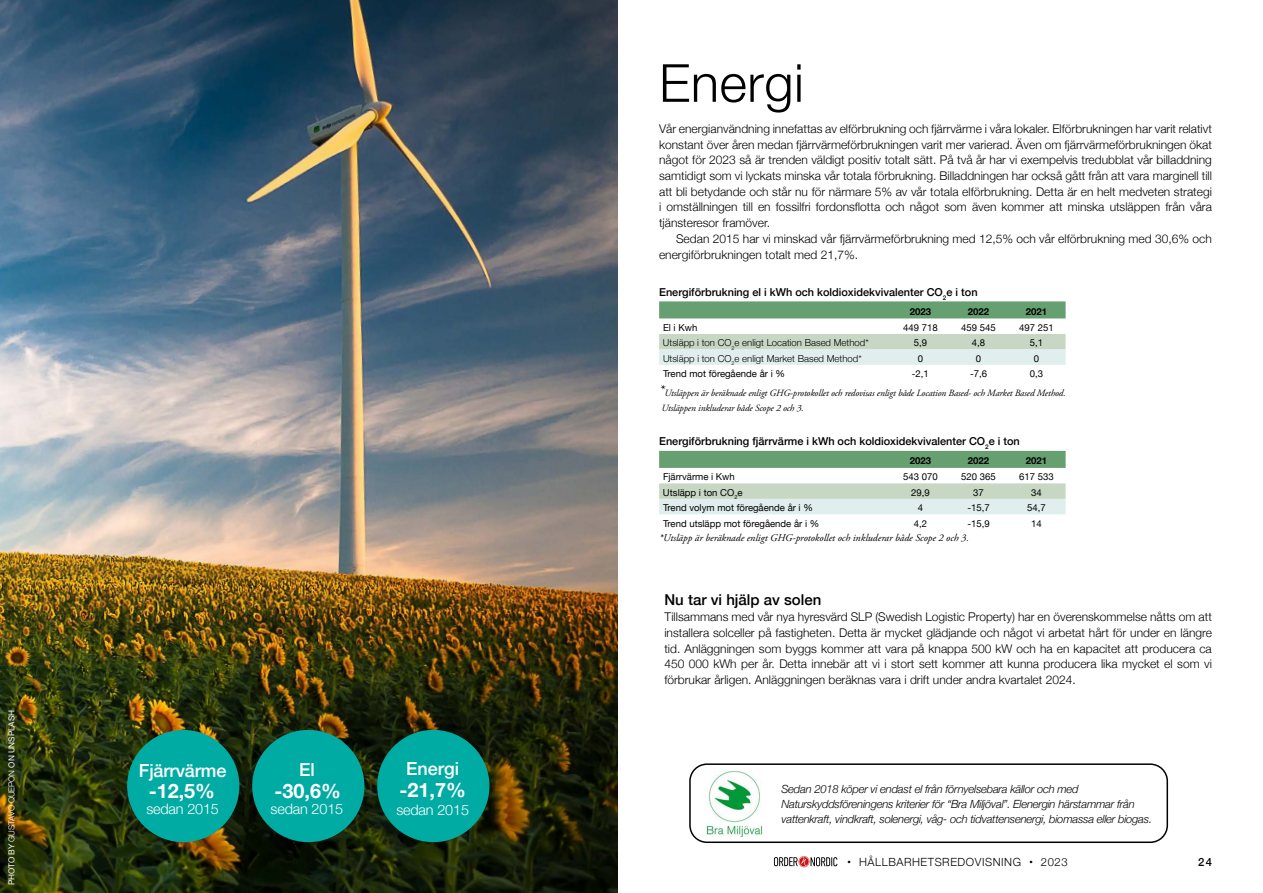
<style>
.page{position:relative;width:1263px;height:893px;background:#fff}
.page>*{position:absolute;margin:0;border:0;box-sizing:border-box;transform-origin:0 0}
.t1{font:300 52.5px "Helvetica Neue";letter-spacing:.01em;color:#000}
.t2{font:700 19.8px "Helvetica Neue";color:#fff}
.t3{font:500 18px "Helvetica Neue";letter-spacing:-.01em;color:#fff}
.t4{font:500 15px "Helvetica Neue";color:#000}
.t5{font:300 14.4px "Helvetica Neue";letter-spacing:-.01em;color:#fff}
.t6{font:300 12px/15.8px "Helvetica Neue";color:#000;text-align:justify}
.t7{font:italic 300 11.25px/15px "Helvetica Neue";letter-spacing:-.02em;color:#000}
.t8{font:300 11.25px "Helvetica Neue";letter-spacing:.05em;color:#000}
.t9{font:500 11.25px "Helvetica Neue";color:#000}
.t10{font:500 10.95px "Helvetica Neue";color:#000}
.t11{font:italic 10.2px "Adobe Garamond Pro";color:#000}
.t12{font:9.6px "Helvetica Neue";color:#000}
.t13{font:italic 9.6px/14.5px "Adobe Garamond Pro";letter-spacing:-.01em;color:#000}
.t14{font:300 9.6px "Helvetica Neue";color:#000}
.t15{font:700 9.6px "Helvetica Neue";color:#000}
.t16{font:8.25px "Helvetica Neue";letter-spacing:-.01em;color:#fff}
.s1{font-weight:300}
.s2{font-weight:400}
</style>
<div class="page">
<svg style="left:774px;top:856px;width:63px;height:11px"></svg>
<img style="left:0;top:0;width:617px;height:893px">
<div style="left:659px;top:301px;width:406px;height:17px;background:#669f70"></div>
<svg style="left:659px;top:334px;width:406px;height:31px"></svg>
<div style="left:659px;top:451px;width:406px;height:17px;background:#669f70"></div>
<svg style="left:659px;top:483px;width:406px;height:31px"></svg>
<div style="left:252px;top:730px;width:112px;height:112px;background:#00aba4;border-radius:50%"></div>
<div style="left:377px;top:730px;width:112px;height:112px;background:#00aba4;border-radius:50%"></div>
<div style="left:127px;top:730px;width:112px;height:112px;background:#00aba4;border-radius:50%"></div>
<div style="left:689px;top:763px;width:479px;height:80px;border:2px solid #000;border-radius:17px"></div>
<img style="left:705px;top:771px;width:58px;height:66px">
<p class="t16" style="left:5px;top:885px;width:176px;rotate:-90deg">PHOTO BY <span class="s1">GUSTAVO QUEPON</span> ON UNSPLASH</p>
<h3 class="t3" style="left:139px;top:756px;width:89px">Fjärrvärme</h3>
<h2 class="t2" style="left:149px;top:776px;width:68px">-12,5%</h2>
<p class="t5" style="left:146px;top:798px;width:74px">sedan 2015</p>
<h3 class="t3" style="left:299px;top:755px;width:17px">El</h3>
<h2 class="t2" style="left:274px;top:775px;width:68px">-30,6%</h2>
<p class="t5" style="left:271px;top:797px;width:74px">sedan 2015</p>
<h3 class="t3" style="left:406px;top:754px;width:55px">Energi</h3>
<h2 class="t2" style="left:399px;top:774px;width:68px">-21,7%</h2>
<p class="t5" style="left:396px;top:798px;width:74px">sedan 2015</p>
<h1 class="t1" style="left:659px;top:41px;width:146px">Energi</h1>
<p class="t6" style="left:659px;top:120px;width:554px">Vår energianvändning innefattas av elförbrukning och fjärrvärme i våra lokaler. Elförbrukningen har varit relativt konstant över åren medan fjärrvärmeförbrukningen varit mer varierad. Även om fjärrvärmeförbrukningen ökat något för 2023 så är trenden väldigt positiv totalt sätt. På två år har vi exempelvis tredubblat vår billaddning samtidigt som vi lyckats minska vår totala förbrukning. Billaddningen har också gått från att vara marginell till att bli betydande och står nu för närmare 5% av vår totala elförbrukning. Detta är en helt medveten strategi i omställningen till en fossilfri fordonsflotta och något som även kommer att minska utsläppen från våra tjänsteresor framöver.</p>
<p class="t6" style="left:659px;top:230px;width:554px;text-indent:17px">Sedan 2015 har vi minskad vår fjärrvärmeförbrukning med 12,5% och vår elförbrukning med 30,6% och energiförbrukningen totalt med 21,7%.</p>
<p class="t10" style="left:659px;top:283px;width:320px">Energiförbrukning el i kWh och koldioxidekvivalenter CO<sub>2</sub>e i ton</p>
<p class="t15" style="left:910px;top:304px;width:23px">2023</p>
<p class="t15" style="left:968px;top:304px;width:23px">2022</p>
<p class="t15" style="left:1026px;top:304px;width:23px">2021</p>
<p class="t12" style="left:663px;top:320px;width:36px">El i Kwh</p>
<p class="t12" style="left:903px;top:320px;width:36px">449 718</p>
<p class="t12" style="left:961px;top:320px;width:36px">459 545</p>
<p class="t12" style="left:1019px;top:320px;width:36px">497 251</p>
<p class="t14" style="left:663px;top:335px;width:207px">Utsläpp i ton CO<sub>2</sub>e enligt Location Based Method*</p>
<p class="t12" style="left:914px;top:336px;width:15px">5,9</p>
<p class="t12" style="left:972px;top:336px;width:15px">4,8</p>
<p class="t12" style="left:1030px;top:336px;width:15px">5,1</p>
<p class="t14" style="left:663px;top:351px;width:200px">Utsläpp i ton CO<sub>2</sub>e enligt Market Based Method*</p>
<p class="t12" style="left:918px;top:351px;width:7px">0</p>
<p class="t12" style="left:976px;top:351px;width:7px">0</p>
<p class="t12" style="left:1034px;top:351px;width:7px">0</p>
<p class="t12" style="left:663px;top:367px;width:123px">Trend mot föregående år i %</p>
<p class="t12" style="left:912px;top:367px;width:19px">-2,1</p>
<p class="t12" style="left:970px;top:367px;width:19px">-7,6</p>
<p class="t12" style="left:1030px;top:367px;width:15px">0,3</p>
<p class="t13" style="left:659px;top:386px;width:408px"><sup>*</sup>Utsläppen är beräknade enligt GHG-protokollet och redovisas enligt både Location Based- och Market Based Method.<br>Utsläppen inkluderar både Scope 2 och 3.</p>
<p class="t10" style="left:659px;top:433px;width:362px">Energiförbrukning fjärrvärme i kWh och koldioxidekvivalenter CO<sub>2</sub>e i ton</p>
<p class="t15" style="left:910px;top:453px;width:23px">2023</p>
<p class="t15" style="left:968px;top:453px;width:23px">2022</p>
<p class="t15" style="left:1026px;top:453px;width:23px">2021</p>
<p class="t12" style="left:663px;top:470px;width:73px">Fjärrvärme i Kwh</p>
<p class="t12" style="left:903px;top:470px;width:36px">543 070</p>
<p class="t12" style="left:961px;top:470px;width:36px">520 365</p>
<p class="t12" style="left:1019px;top:470px;width:36px">617 533</p>
<p class="t12" style="left:663px;top:485px;width:81px">Utsläpp i ton CO<sub>2</sub>e</p>
<p class="t12" style="left:911px;top:485px;width:20px">29,9</p>
<p class="t12" style="left:973px;top:485px;width:12px">37</p>
<p class="t12" style="left:1031px;top:485px;width:12px">34</p>
<p class="t12" style="left:663px;top:501px;width:151px">Trend volym mot föregående år i %</p>
<p class="t12" style="left:918px;top:501px;width:7px">4</p>
<p class="t12" style="left:967px;top:501px;width:24px">-15,7</p>
<p class="t12" style="left:1027px;top:501px;width:20px">54,7</p>
<p class="t12" style="left:663px;top:516px;width:158px">Trend utsläpp mot föregående år i %</p>
<p class="t12" style="left:914px;top:516px;width:15px">4,2</p>
<p class="t12" style="left:967px;top:516px;width:24px">-15,9</p>
<p class="t12" style="left:1031px;top:516px;width:12px">14</p>
<p class="t11" style="left:659px;top:532px;width:311px">*Utsläpp är beräknade enligt GHG-protokollet och inkluderar både Scope 2 och 3.</p>
<p class="t4" style="left:664px;top:588px;width:159px">Nu tar vi hjälp av solen</p>
<p class="t6" style="left:664px;top:608px;width:549px">Tillsammans med vår nya hyresvärd SLP (Swedish Logistic Property) har en överenskommelse nåtts om att installera solceller på fastigheten. Detta är mycket glädjande och något vi arbetat hårt för under en längre tid. Anläggningen som byggs kommer att vara på knappa 500 kW och ha en kapacitet att producera ca 450 000 kWh per år. Detta innebär att vi i stort sett kommer att kunna producera lika mycket el som vi förbrukar årligen. Anläggningen beräknas vara i drift under andra kvartalet 2024.</p>
<p class="t7" style="left:781px;top:780px;width:372px">Sedan 2018 köper vi endast el från förnyelsebara källor och med<br>Naturskyddsföreningens kriterier för “Bra Miljöval”. Elenergin härstammar från vattenkraft, vindkraft, solenergi, våg- och tidvattensenergi, biomassa eller biogas.</p>
<p class="t8" style="left:847px;top:853px;width:222px"><span class="s2">•</span> HÅLLBARHETSREDOVISNING <span class="s2">•</span> 2023</p>
<p class="t9" style="left:1198px;top:853px;width:15px">24</p>
</div>
